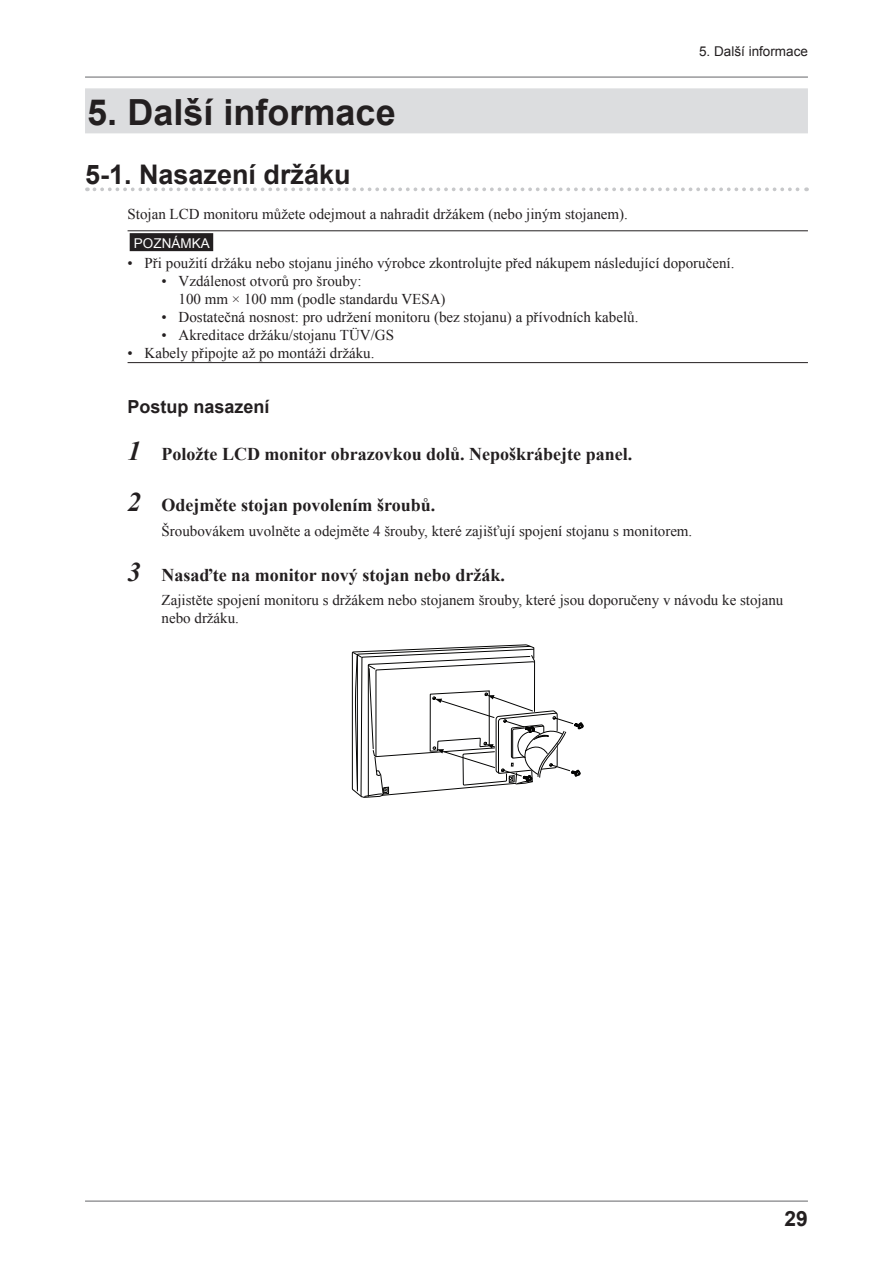
<style>
.page{position:relative;width:893px;height:1263px;background:#fff}
.page>*{position:absolute;margin:0;border:0;box-sizing:border-box;transform-origin:0 0}
.t1{font:700 36px "Arial";color:#231f20}
.t2{font:700 27px "Arial";color:#231f20}
.t3{font:700 21px "Arial";color:#231f20}
.t4{font:700 18px "Times New Roman";color:#231f20}
.t5{font:700 18px "Arial";color:#231f20}
.t6{font:15px/18px "Times New Roman";color:#231f20}
.t7{font:13.5px "Arial";color:#231f20}
.t8{font:13.5px "Arial";color:#fff}
.s1{font-style:italic;font-size:27px}
</style>
<div class="page">
<hr style="left:85px;top:1200px;width:723px;height:1px;background:#6c6d70">
<hr style="left:85px;top:77px;width:723px;height:1px;background:#6c6d70">
<div style="left:85px;top:88px;width:723px;height:45px;background:#dcdddf"></div>
<svg style="left:94px;top:187px;width:713px;height:4px"></svg>
<hr style="left:128px;top:231px;width:680px;height:1px;background:#231f20">
<div style="left:130px;top:233px;width:83px;height:18px;background:#231f20"></div>
<hr style="left:128px;top:362px;width:680px;height:1px;background:#231f20">
<svg style="left:352px;top:645px;width:232px;height:153px"></svg>
<p class="t7" style="left:699px;top:43px;width:110px">5. Další informace</p>
<h1 class="t1" style="left:87px;top:88px;width:310px">5. Další informace</h1>
<h2 class="t2" style="left:85px;top:157px;width:267px">5-1. Nasazení držáku</h2>
<p class="t6" style="left:128px;top:205px;width:502px">Stojan LCD monitoru můžete odejmout a nahradit držákem (nebo jiným stojanem).</p>
<p class="t8" style="left:134px;top:234px;width:20px">Poznám</p>
<p class="t8" style="left:192px;top:234px;width:18px">ka</p>
<p class="t6" style="left:128px;top:254px;width:608px">• Při použití držáku nebo stojanu jiného výrobce zkontrolujte před nákupem následující doporučení.</p>
<p class="t6" style="left:179px;top:272px;width:268px;text-indent:-17px">• Vzdálenost otvorů pro šrouby:<br>100 mm × 100 mm (podle standardu VESA)</p>
<p class="t6" style="left:162px;top:308px;width:478px">• Dostatečná nosnost: pro udržení monitoru (bez stojanu) a přívodních kabelů.</p>
<p class="t6" style="left:162px;top:326px;width:234px">• Akreditace držáku/stojanu TÜV/GS</p>
<p class="t6" style="left:128px;top:344px;width:248px">• Kabely připojte až po montáži držáku.</p>
<p class="t5" style="left:128px;top:394px;width:144px">Postup nasazení</p>
<p class="t4" style="left:128px;top:441px;width:506px"><span class="s1">1</span> Položte LCD monitor obrazovkou dolů. Nepoškrábejte panel.</p>
<p class="t4" style="left:128px;top:493px;width:309px"><span class="s1">2</span> Odejměte stojan povolením šroubů.</p>
<p class="t6" style="left:162px;top:522px;width:532px">Šroubovákem uvolněte a odejměte 4 šrouby, které zajišťují spojení stojanu s monitorem.</p>
<p class="t4" style="left:128px;top:562px;width:379px"><span class="s1">3</span> Nasaďte na monitor nový stojan nebo držák.</p>
<p class="t6" style="left:162px;top:591px;width:623px">Zajistěte spojení monitoru s držákem nebo stojanem šrouby, které jsou doporučeny v návodu ke stojanu nebo držáku.</p>
<h3 class="t3" style="left:785px;top:1204px;width:25px">29</h3>
</div>
